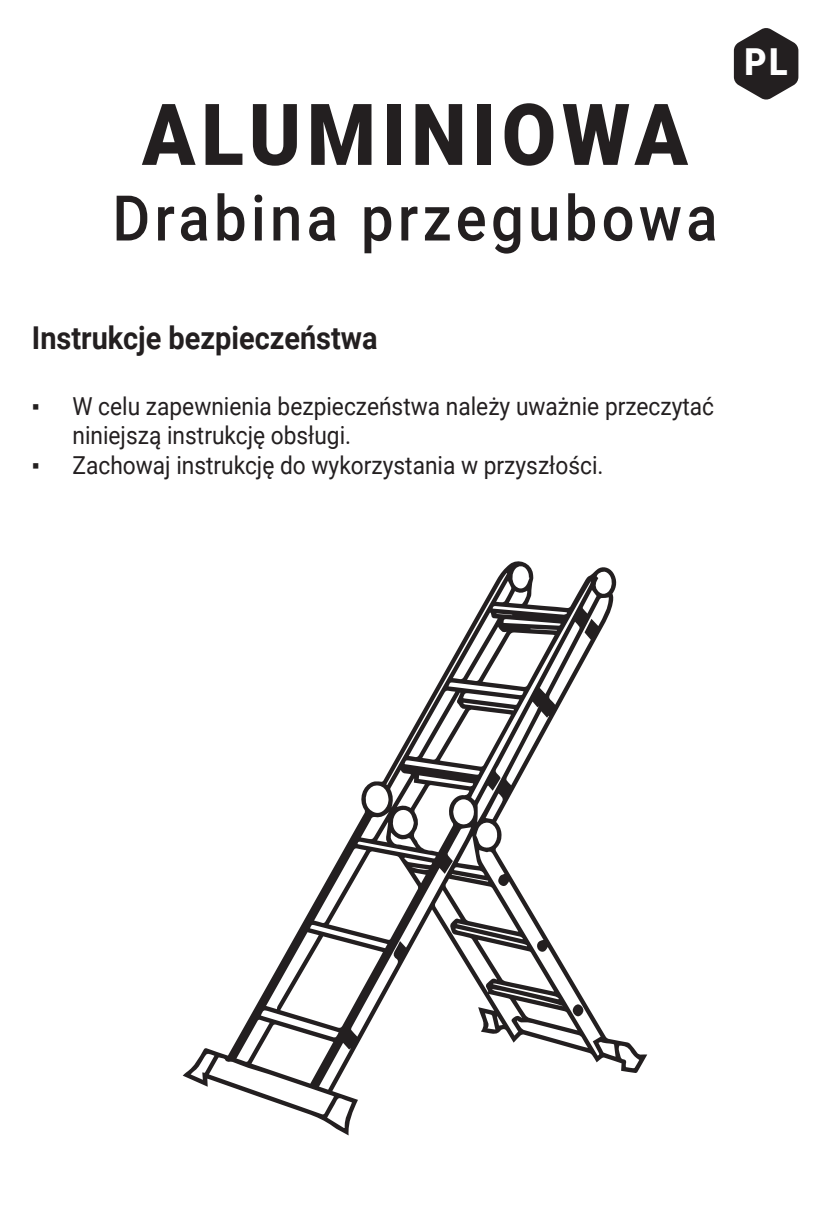
<style>
.page{position:relative;width:830px;height:1212px;background:#fff}
.page>*{position:absolute;margin:0;border:0;box-sizing:border-box;transform-origin:0 0}
.t1{font:900 85.5px "Roboto";letter-spacing:.075em;color:#231f20;scale:.92 1}
.t2{font:500 63px "Roboto";letter-spacing:.075em;color:#231f20;scale:.92 1}
.t3{font:900 37.12px "Roboto";color:#fff;scale:.92 1}
.t4{font:700 31.5px "Roboto";color:#231f20;scale:.92 1}
.t5{font:24.75px/29.7px "Roboto";color:#231f20;scale:.92 1}
.s1{font-family:"Times New Roman"}
</style>
<div class="page">
<svg style="left:733px;top:28px;width:65px;height:72px"></svg>
<svg style="left:183px;top:561px;width:464px;height:574px"></svg>
<div style="left:572px;top:1004px;width:11px;height:12px;background:#231f20;border-radius:50%"></div>
<h1 class="t1" style="left:142px;top:75px;width:594px">ALUMINIOWA</h1>
<h2 class="t2" style="left:112px;top:174px;width:659px">Drabina przegubowa</h2>
<p class="t4" style="left:32px;top:316px;width:377px">Instrukcje bezpieczeństwa</p>
<p class="t5" style="left:72px;top:390px;width:698px;text-indent:-40px"><span class="s1">▪</span> W celu zapewnienia bezpieczeństwa należy uważnie przeczytać niniejszą instrukcję obsługi.</p>
<p class="t5" style="left:32px;top:449px;width:622px"><span class="s1">▪</span> Zachowaj instrukcję do wykorzystania w przyszłości.</p>
<h3 class="t3" style="left:744px;top:36px;width:49px">PL</h3>
</div>
